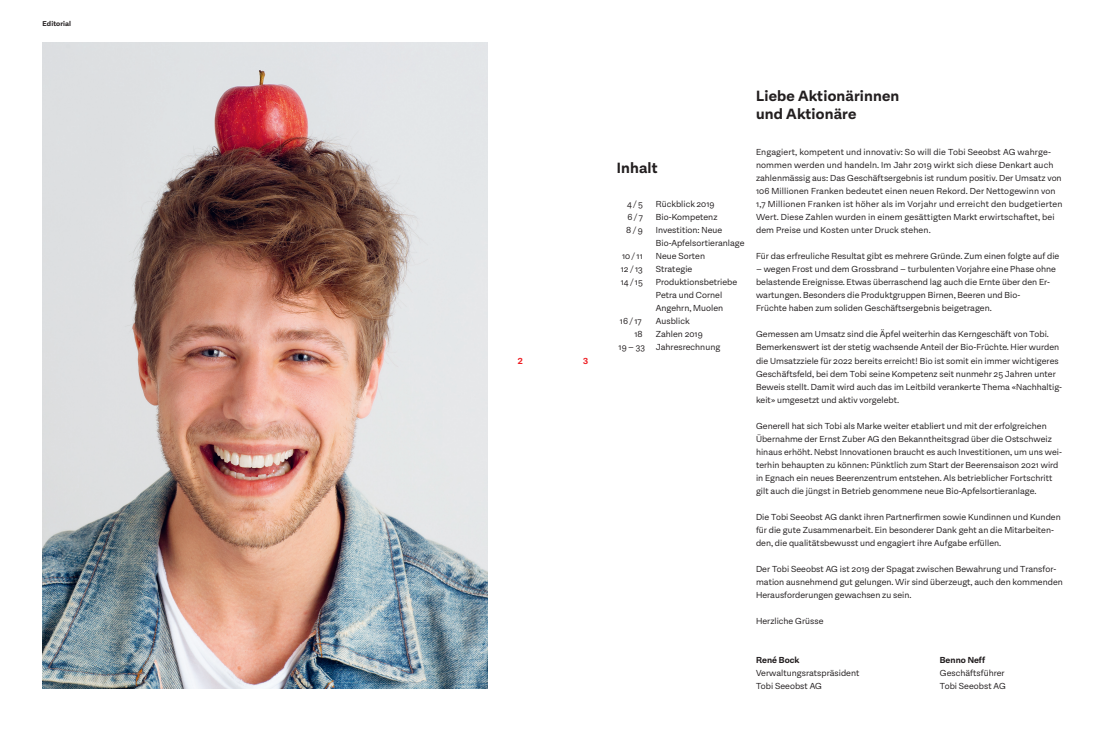
<style>
.page{position:relative;width:1106px;height:738px;background:#fff}
.page>*{position:absolute;margin:0;border:0;box-sizing:border-box;transform-origin:0 0}
.t1{font:700 17px/18px "Equitan Sans";letter-spacing:.01em;color:#231f20}
.Grundtext_10_13{font:10px/13px "Equitan Sans";letter-spacing:.005em;color:#231f20}
.Grundtext_10_13-2{font:700 10px "Equitan Sans";letter-spacing:.005em;color:#231f20}
.t2{font:700 10px "Equitan Sans";color:#ee1d23}
.t3{font:700 8px "Equitan Sans";letter-spacing:.01em;color:#231f20}
</style>
<div class="page">
<img style="left:43px;top:43px;width:445px;height:645px">
<p class="t3" style="left:43px;top:19px;width:30px">Editorial</p>
<p class="t2" style="left:518px;top:354px;width:6px">2</p>
<p class="t2" style="left:583px;top:354px;width:7px">3</p>
<p class="t1" style="left:617px;top:158px;width:42px">Inhalt</p>
<p class="Grundtext_10_13" style="left:627px;top:197px;width:17px">4/5</p>
<p class="Grundtext_10_13" style="left:656px;top:197px;width:60px">Rückblick 2019</p>
<p class="Grundtext_10_13" style="left:627px;top:210px;width:17px">6/7</p>
<p class="Grundtext_10_13" style="left:656px;top:210px;width:63px">Bio-Kompetenz</p>
<p class="Grundtext_10_13" style="left:626px;top:223px;width:18px">8/9</p>
<p class="Grundtext_10_13" style="left:656px;top:223px;width:90px">Investition: Neue<br>Bio-Apfelsortieranlage</p>
<p class="Grundtext_10_13" style="left:622px;top:249px;width:22px">10/11</p>
<p class="Grundtext_10_13" style="left:656px;top:249px;width:51px">Neue Sorten</p>
<p class="Grundtext_10_13" style="left:620px;top:262px;width:24px">12/13</p>
<p class="Grundtext_10_13" style="left:656px;top:262px;width:38px">Strategie</p>
<p class="Grundtext_10_13" style="left:621px;top:275px;width:23px">14/15</p>
<p class="Grundtext_10_13" style="left:656px;top:275px;width:83px">Produktionsbetriebe<br>Petra und Cornel<br>Angehrn, Muolen</p>
<p class="Grundtext_10_13" style="left:620px;top:314px;width:23px">16/17</p>
<p class="Grundtext_10_13" style="left:656px;top:314px;width:35px">Ausblick</p>
<p class="Grundtext_10_13" style="left:634px;top:327px;width:10px">18</p>
<p class="Grundtext_10_13" style="left:656px;top:327px;width:49px">Zahlen 2019</p>
<p class="Grundtext_10_13" style="left:618px;top:340px;width:103px">19– 33 Jahresrechnung</p>
<p class="t1" style="left:756px;top:86px;width:145px">Liebe Aktionärinnen und Aktionäre</p>
<p class="Grundtext_10_13" style="left:756px;top:145px;width:308px">Engagiert, kompetent und innovativ: So will die Tobi Seeobst AG wahrge&shy;nommen werden und handeln. Im Jahr 2019 wirkt sich diese Denkart auch zahlenmässig aus: Das Geschäftsergebnis ist rundum positiv. Der Umsatz von 106 Millionen Franken bedeutet einen neuen Rekord. Der Nettogewinn von 1,7 Millionen Franken ist höher als im Vorjahr und erreicht den budgetierten Wert. Diese Zahlen wurden in einem gesättigten Markt erwirtschaftet, bei dem Preise und Kosten unter Druck stehen.</p>
<p class="Grundtext_10_13" style="left:756px;top:249px;width:305px">Für das erfreuliche Resultat gibt es mehrere Gründe. Zum einen folgte auf die</p>
<p class="Grundtext_10_13" style="left:756px;top:262px;width:301px">– wegen Frost und dem Grossbrand – turbulenten Vorjahre eine Phase ohne belastende Ereignisse. Etwas überraschend lag auch die Ernte über den Er&shy;wartungen. Besonders die Produktgruppen Birnen, Beeren und Bio-<br>Früchte haben zum soliden Geschäftsergebnis beigetragen.</p>
<p class="Grundtext_10_13" style="left:756px;top:327px;width:308px">Gemessen am Umsatz sind die Äpfel weiterhin das Kerngeschäft von Tobi.<br>Bemerkenswert ist der stetig wachsende Anteil der Bio-Früchte. Hier wurden die Umsatzziele für 2022 bereits erreicht! Bio ist somit ein immer wichtigeres Geschäftsfeld, bei dem Tobi seine Kompetenz seit nunmehr 25 Jahren unter Beweis stellt. Damit wird auch das im Leitbild verankerte Thema «Nachhaltig&shy;keit» umgesetzt und aktiv vorgelebt.</p>
<p class="Grundtext_10_13" style="left:756px;top:418px;width:307px">Generell hat sich Tobi als Marke weiter etabliert und mit der erfolgreichen Übernahme der Ernst Zuber AG den Bekanntheitsgrad über die Ostschweiz hinaus erhöht. Nebst Innovationen braucht es auch Investitionen, um uns wei&shy;terhin behaupten zu können: Pünktlich zum Start der Beerensaison 2021 wird in Egnach ein neues Beerenzentrum entstehen. Als betrieblicher Fortschritt gilt auch die jüngst in Betrieb genommene neue Bio-Apfelsortieranlage.</p>
<p class="Grundtext_10_13" style="left:756px;top:509px;width:306px">Die Tobi Seeobst AG dankt ihren Partnerfirmen sowie Kundinnen und Kunden für die gute Zusammenarbeit. Ein besonderer Dank geht an die Mitarbeiten&shy;den, die qualitätsbewusst und engagiert ihre Aufgabe erfüllen.</p>
<p class="Grundtext_10_13" style="left:756px;top:561px;width:308px">Der Tobi Seeobst AG ist 2019 der Spagat zwischen Bewahrung und Transfor&shy;mation ausnehmend gut gelungen. Wir sind überzeugt, auch den kommenden<br>Herausforderungen gewachsen zu sein.</p>
<p class="Grundtext_10_13" style="left:756px;top:613px;width:69px">Herzliche Grüsse</p>
<p class="Grundtext_10_13-2" style="left:756px;top:653px;width:45px">René Bock</p>
<p class="Grundtext_10_13" style="left:756px;top:665px;width:105px">Verwaltungsratspräsident<br>Tobi Seeobst AG</p>
<p class="Grundtext_10_13-2" style="left:939px;top:653px;width:47px">Benno Neff</p>
<p class="Grundtext_10_13" style="left:939px;top:665px;width:68px">Geschäftsführer<br>Tobi Seeobst AG</p>
</div>
